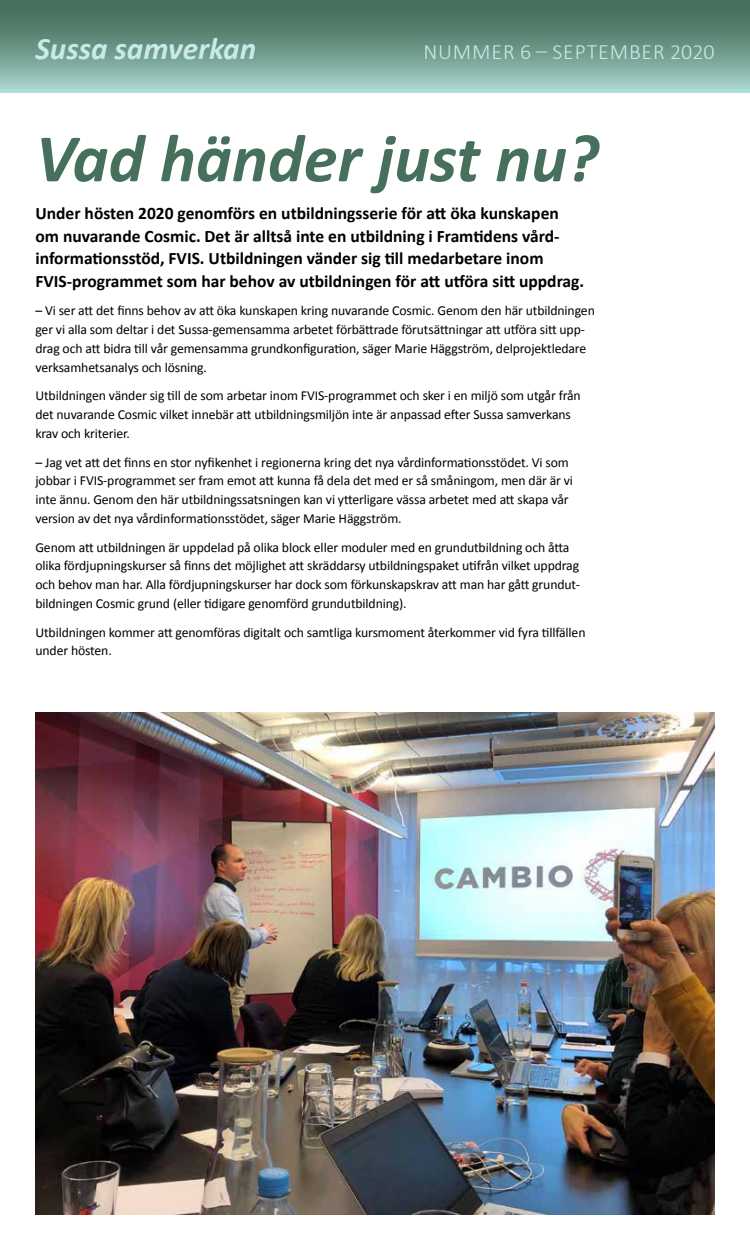
<style>
.page{position:relative;width:750px;height:1250px;background:#fff}
.page>*{position:absolute;margin:0;border:0;box-sizing:border-box;transform-origin:0 0}
.t1{font:italic 700 68.25px "Calibri";color:#47705c}
.t2{font:italic 700 31.25px "Calibri";color:#c9eae6}
.t3{font:300 21.88px "Calibri";letter-spacing:.04em;color:#c9eae6}
.t4{font:700 17.5px/22.5px "Calibri";color:#000}
.t5{font:13.75px/18.8px "Calibri";letter-spacing:-.01em;color:#000}
</style>
<div class="page">
<div style="left:0;top:0;width:750px;height:92px;background:linear-gradient(to bottom,#38604a,#a3d0c9)"></div>
<img style="left:35px;top:712px;width:680px;height:503px">
<h2 class="t2" style="left:35px;top:29px;width:222px">Sussa samverkan</h2>
<h3 class="t3" style="left:423px;top:38px;width:293px">NUMMER 6 – SEPTEMBER 2020</h3>
<h1 class="t1" style="left:35px;top:115px;width:565px">Vad händer just nu?</h1>
<p class="t4" style="left:35px;top:202px;width:550px">Under hösten 2020 genomförs en utbildningsserie för att öka kunskapen om nuvarande Cosmic. Det är alltså inte en utbildning i Framtidens vård&shy;informationsstöd, FVIS. Utbildningen vänder sig till medarbetare inom FVIS-programmet som har behov av utbildningen för att utföra sitt uppdrag.</p>
<p class="t5" style="left:35px;top:301px;width:561px">– Vi ser att det finns behov av att öka kunskapen kring nuvarande Cosmic. Genom den här utbildningen ger vi alla som deltar i det Sussa-gemensamma arbetet förbättrade förutsättningar att utföra sitt upp&shy;drag och att bidra till vår gemensamma grundkonfiguration, säger Marie Häggström, delprojektledare verksamhetsanalys och lösning.</p>
<p class="t5" style="left:35px;top:386px;width:547px">Utbildningen vänder sig till de som arbetar inom FVIS-programmet och sker i en miljö som utgår från det nuvarande Cosmic vilket innebär att utbildningsmiljön inte är anpassad efter Sussa samverkans krav och kriterier.</p>
<p class="t5" style="left:35px;top:453px;width:539px">– Jag vet att det finns en stor nyfikenhet i regionerna kring det nya vårdinformationsstödet. Vi som jobbar i FVIS-programmet ser fram emot att kunna få dela det med er så småningom, men där är vi inte ännu. Genom den här utbildningssatsningen kan vi ytterligare vässa arbetet med att skapa vår version av det nya vårdinformationsstödet, säger Marie Häggström.</p>
<p class="t5" style="left:35px;top:538px;width:546px">Genom att utbildningen är uppdelad på olika block eller moduler med en grundutbildning och åtta olika fördjupningskurser så finns det möjlighet att skräddarsy utbildningspaket utifrån vilket uppdrag och behov man har. Alla fördjupningskurser har dock som förkunskapskrav att man har gått grundut&shy;bildningen Cosmic grund (eller tidigare genomförd grundutbildning).</p>
<p class="t5" style="left:35px;top:623px;width:552px">Utbildningen kommer att genomföras digitalt och samtliga kursmoment återkommer vid fyra tillfällen under hösten.</p>
</div>
